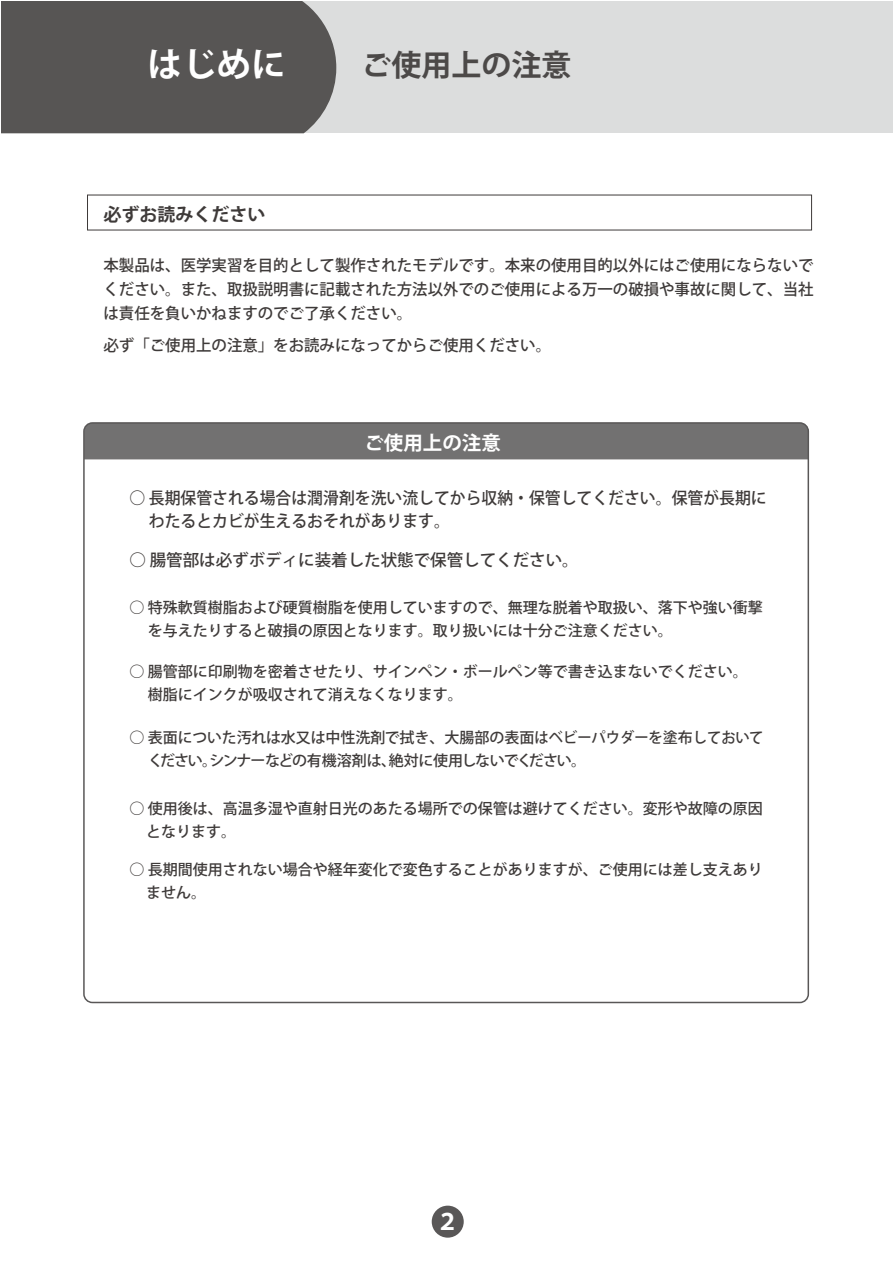
<style>
.page{position:relative;width:893px;height:1263px;background:#fff}
.page>*{position:absolute;margin:0;border:0;box-sizing:border-box;transform-origin:0 0}
.t1{font:700 34.5px "Koz Go Pro";color:#fff}
.t2{font:700 30px "Koz Go Pro";color:#4c4948}
.t3{font:700 22.5px "Koz Go Pro";color:#fff}
.t4{font:700 19.5px "Koz Go Pro";color:#fff}
.t5{font:700 18px "Koz Go Pro";color:#3e3a39}
.t6{font:500 16.5px/22.5px "Koz Go Pro";color:#3e3a39;scale:.96 1}
.t7{font:500 16.5px "Koz Go Pro";color:#3e3a39}
.t8{font:500 15.75px/24px "Koz Go Pro";color:#3e3a39;text-align:justify}
.t9{font:500 15px/22.5px "Koz Go Pro";color:#3e3a39}
</style>
<div class="page">
<div style="left:2px;top:2px;width:891px;height:131px;background:#dcdddd"></div>
<div style="left:2px;top:2px;width:334px;height:131px;background:#575554"></div>
<div style="left:432px;top:1205px;width:32px;height:32px;background:#595757;border-radius:50%"></div>
<div style="left:86px;top:425px;width:720px;height:34px;background:#727171"></div>
<h1 class="t1" style="left:148px;top:42px;width:139px">はじめに</h1>
<h2 class="t2" style="left:361px;top:46px;width:212px">ご使用上の注意</h2>
<p class="t5" style="left:104px;top:202px;width:163px">必ずお読みください</p>
<p class="t8" style="left:104px;top:254px;width:712px">本製品は、医学実習を目的として製作されたモデルです。本来の使用目的以外にはご使用にならないでください。また、取扱説明書に記載された方法以外でのご使用による万一の破損や事故に関して、当社は責任を負いかねますのでご了承ください。</p>
<p class="t8" style="left:104px;top:334px;width:449px">必ず「ご使用上の注意」をお読みになってからご使用ください。</p>
<h3 class="t4" style="left:364px;top:430px;width:138px">ご使用上の注意</h3>
<p class="t6" style="left:130px;top:488px;width:665px">○ 長期保管される場合は潤滑剤を洗い流してから収納・保管してください。保管が長期に　 わたるとカビが生えるおそれがあります。</p>
<p class="t7" style="left:130px;top:549px;width:451px">○ 腸管部は必ずボディに装着した状態で保管してください。</p>
<p class="t9" style="left:130px;top:597px;width:635px">○ 特殊軟質樹脂および硬質樹脂を使用していますので、無理な脱着や取扱い、落下や強い衝撃　 を与えたりすると破損の原因となります。取り扱いには十分ご注意ください。</p>
<p class="t9" style="left:130px;top:661px;width:620px">○ 腸管部に印刷物を密着させたり、サインペン・ボールペン等で書き込まないでください。　 樹脂にインクが吸収されて消えなくなります。</p>
<p class="t9" style="left:148px;top:727px;width:617px;text-indent:-19px">○ 表面についた汚れは水又は中性洗剤で拭き、大腸部の表面はベビーパウダーを塗布しておいてください。シンナーなどの有機溶剤は、絶対に使用しないでください。</p>
<p class="t9" style="left:146px;top:798px;width:618px;text-indent:-17px">○ 使用後は、高温多湿や直射日光のあたる場所での保管は避けてください。変形や故障の原因となります。</p>
<p class="t9" style="left:146px;top:859px;width:618px;text-indent:-17px">○ 長期間使用されない場合や経年変化で変色することがありますが、ご使用には差し支えありません。</p>
<h3 class="t3" style="left:436px;top:1207px;width:24px">２</h3>
</div>
